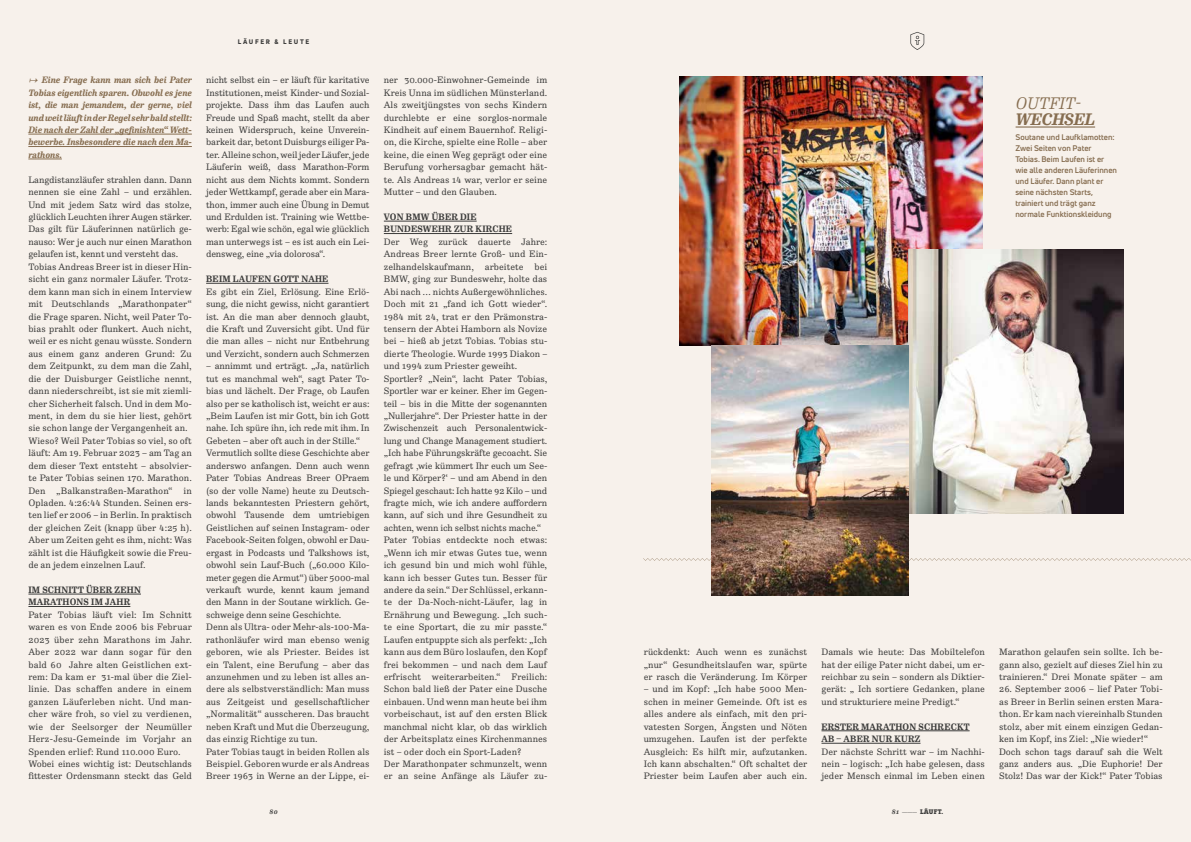
<style>
.page{position:relative;width:1191px;height:842px;background:#f7f1eb}
.page>*{position:absolute;margin:0;border:0;box-sizing:border-box;transform-origin:0 0}
.t1{font:italic 300 18px "Hertz Pro";letter-spacing:-.01em;color:#866d50}
.t2{font:italic 800 18px "Hertz Pro";letter-spacing:-.01em;color:#866d50}
.t3{font:10px/12.4px "Hertz Pro";color:#3b3b3a;text-align:justify}
.t4{font:italic 800 10px/12.4px "Hertz Pro";color:#866d50;text-align:justify}
.t5{font:800 10px/12.4px "Hertz Pro";letter-spacing:.02em;color:#3b3b3a;scale:.94 1}
.t6{font:700 8px/11px "Uni Neue";color:#866d50}
.t7{font:7.2px "Fenomen Slab SCN Bold";letter-spacing:.025em;color:#3b3b3a}
.t8{font:italic 800 7px "Hertz Pro";color:#3b3b3a}
.t9{font:800 6.5px "Uni Neue";letter-spacing:.25em;color:#3b3b3a}
.s1{font-family:"Hertz Pro";font-weight:800;font-style:italic;font-size:7px}
.s2{font-family:"Hertz Pro";font-weight:300;font-style:italic;font-size:7px}
</style>
<div class="page">
<svg style="left:910px;top:32px;width:14px;height:18px"></svg>
<hr style="left:28px;top:134px;width:164px;height:1px;background:#866d50">
<hr style="left:28px;top:146px;width:164px;height:1px;background:#866d50">
<hr style="left:28px;top:159px;width:34px;height:1px;background:#866d50">
<hr style="left:28px;top:594px;width:113px;height:1px;background:#3b3b3a">
<hr style="left:28px;top:606px;width:102px;height:1px;background:#3b3b3a">
<hr style="left:206px;top:283px;width:122px;height:1px;background:#3b3b3a">
<hr style="left:384px;top:221px;width:93px;height:1px;background:#3b3b3a">
<hr style="left:384px;top:233px;width:128px;height:1px;background:#3b3b3a">
<img style="left:679px;top:76px;width:304px;height:270px">
<img style="left:908px;top:249px;width:215px;height:264px">
<img style="left:711px;top:346px;width:197px;height:250px">
<hr style="left:821px;top:730px;width:148px;height:1px;background:#3b3b3a">
<hr style="left:821px;top:743px;width:99px;height:1px;background:#3b3b3a">
<hr style="left:1015px;top:126px;width:80px;height:2px;background:#866d50">
<svg style="left:643px;top:558px;width:548px;height:3px"></svg>
<p class="t4" style="left:28px;top:74px;width:165px">↦ Eine Frage kann man sich bei Pater Tobias eigentlich sparen. Obwohl es jene ist, die man jemandem, der gerne, viel und weit läuft in der Regel sehr bald stellt:<br>Die nach der Zahl der „gefinishten“ Wett&shy;bewerbe. Insbesondere die nach den Ma&shy;rathons.</p>
<p class="t3" style="left:28px;top:173px;width:165px;text-align:left">Langdistanzläufer strahlen dann. Dann nennen sie eine Zahl – und erzählen.<br>Und mit jedem Satz wird das stolze, glücklich Leuchten ihrer Augen stärker.<br>Das gilt für Läuferinnen natürlich ge&shy;nauso: Wer je auch nur einen Marathon gelaufen ist, kennt und versteht das.<br>Tobias Andreas Breer ist in dieser Hin&shy;sicht ein ganz normaler Läufer. Trotz&shy;dem kann man sich in einem Interview mit Deutschlands „Marathonpater“ die Frage sparen. Nicht, weil Pater To&shy;bias prahlt oder flunkert. Auch nicht, weil er es nicht genau wüsste. Sondern aus einem ganz anderen Grund: Zu dem Zeitpunkt, zu dem man die Zahl, die der Duisburger Geistliche nennt, dann niederschreibt, ist sie mit ziemli&shy;cher Sicherheit falsch. Und in dem Mo&shy;ment, in dem du sie hier liest, gehört sie schon lange der Vergangenheit an.<br>Wieso? Weil Pater Tobias so viel, so oft läuft: Am 19. Februar 2023 – am Tag an dem dieser Text entsteht – absolvier&shy;te Pater Tobias seinen 170. Marathon.<br>Den „Balkanstraßen-Marathon“ in Opladen. 4:26:44 Stunden. Seinen ers&shy;ten lief er 2006 – in Berlin. In praktisch der gleichen Zeit (knapp über 4:25 h).<br>Aber um Zeiten geht es ihm, nicht: Was zählt ist die Häufigkeit sowie die Freu&shy;de an jedem einzelnen Lauf.</p>
<p class="t5" style="left:28px;top:583px;width:121px">IM SCHNITT ÜBER ZEHN<br>MARATHONS IM JAHR</p>
<p class="t3" style="left:28px;top:608px;width:165px;text-align:left">Pater Tobias läuft viel: Im Schnitt waren es von Ende 2006 bis Februar 2023 über zehn Marathons im Jahr.<br>Aber 2022 war dann sogar für den bald 60 Jahre alten Geistlichen ext&shy;rem: Da kam er 31-mal über die Ziel&shy;linie. Das schaffen andere in einem ganzen Läuferleben nicht. Und man&shy;cher wäre froh, so viel zu verdienen, wie der Seelsorger der Neumüller Herz-Jesu-Gemeinde im Vorjahr an Spenden erlief: Rund 110.000 Euro.<br>Wobei eines wichtig ist: Deutschlands fittester Ordensmann steckt das Geld</p>
<p class="t9" style="left:238px;top:37px;width:73px">LÄUFER &amp; LEUTE</p>
<p class="t3" style="left:206px;top:73px;width:165px">nicht selbst ein – er läuft für karitative Institutionen, meist Kinder- und Sozial&shy;projekte. Dass ihm das Laufen auch Freude und Spaß macht, stellt da aber keinen Widerspruch, keine Unverein&shy;barkeit dar, betont Duisburgs eiliger Pa&shy;ter. Alleine schon, weil jeder Läufer, jede Läuferin weiß, dass Marathon-Form nicht aus dem Nichts kommt. Sondern jeder Wettkampf, gerade aber ein Mara&shy;thon, immer auch eine Übung in Demut und Erdulden ist. Training wie Wettbe&shy;werb: Egal wie schön, egal wie glücklich man unterwegs ist – es ist auch ein Lei&shy;densweg, eine „via dolorosa“.</p>
<p class="t5" style="left:206px;top:273px;width:132px">BEIM LAUFEN GOTT NAHE</p>
<p class="t3" style="left:206px;top:285px;width:165px">Es gibt ein Ziel, Erlösung. Eine Erlö&shy;sung, die nicht gewiss, nicht garantiert ist. An die man aber dennoch glaubt, die Kraft und Zuversicht gibt. Und für die man alles – nicht nur Entbehrung und Verzicht, sondern auch Schmerzen</p>
<p class="t3" style="left:206px;top:359px;width:165px;text-align:left">– annimmt und erträgt. „Ja, natürlich tut es manchmal weh“, sagt Pater To&shy;bias und lächelt. Der Frage, ob Laufen also per se katholisch ist, weicht er aus: „Beim Laufen ist mir Gott, bin ich Gott nahe. Ich spüre ihn, ich rede mit ihm. In Gebeten – aber oft auch in der Stille.“ Vermutlich sollte diese Geschichte aber anderswo anfangen. Denn auch wenn Pater Tobias Andreas Breer OPraem (so der volle Name) heute zu Deutsch&shy;lands bekanntesten Priestern gehört, obwohl Tausende dem umtriebigen Geistlichen auf seinen Instagram- oder Facebook-Seiten folgen, obwohl er Dau&shy;ergast in Podcasts und Talkshows ist, obwohl sein Lauf-Buch („60.000 Kilo&shy;meter gegen die Armut“) über 5000-mal verkauft wurde, kennt kaum jemand den Mann in der Soutane wirklich. Ge&shy;schweige denn seine Geschichte.<br>Denn als Ultra- oder Mehr-als-100-Ma&shy;rathonläufer wird man ebenso wenig geboren, wie als Priester. Beides ist ein Talent, eine Berufung – aber das anzunehmen und zu leben ist alles an&shy;dere als selbstverständlich: Man muss aus Zeitgeist und gesellschaftlicher „Normalität“ ausscheren. Das braucht neben Kraft und Mut die Überzeugung, das einzig Richtige zu tun.<br>Pater Tobias taugt in beiden Rollen als Beispiel. Geboren wurde er als Andreas Breer 1963 in Werne an der Lippe, ei-</p>
<p class="t3" style="left:384px;top:73px;width:165px">ner 30.000-Einwohner-Gemeinde im Kreis Unna im südlichen Münsterland.<br>Als zweitjüngstes von sechs Kindern durchlebte er eine sorglos-normale Kindheit auf einem Bauernhof. Religi&shy;on, die Kirche, spielte eine Rolle – aber keine, die einen Weg geprägt oder eine Berufung vorhersagbar gemacht hät&shy;te. Als Andreas 14 war, verlor er seine Mutter – und den Glauben.</p>
<p class="t5" style="left:384px;top:210px;width:138px">VON BMW ÜBER DIE<br>BUNDESWEHR ZUR KIRCHE</p>
<p class="t3" style="left:384px;top:235px;width:165px;text-align:left">Der Weg zurück dauerte Jahre:<br>Andreas Breer lernte Groß- und Ein&shy;zelhandelskaufmann, arbeitete bei BMW, ging zur Bundeswehr, holte das Abi nach … nichts Außergewöhnliches.<br>Doch mit 21 „fand ich Gott wieder“.<br>1984 mit 24, trat er den Prämonstra&shy;tensern der Abtei Hamborn als Novize bei – hieß ab jetzt Tobias. Tobias stu&shy;dierte Theologie. Wurde 1993 Diakon – und 1994 zum Priester geweiht.<br>Sportler? „Nein“, lacht Pater Tobias, Sportler war er keiner. Eher im Gegen&shy;teil – bis in die Mitte der sogenannten „Nullerjahre“. Der Priester hatte in der Zwischenzeit auch Personalentwick&shy;lung und Change Management studiert. „Ich habe Führungskräfte gecoacht. Sie gefragt ,wie kümmert Ihr euch um See&shy;le und Körper?‘ – und am Abend in den Spiegel geschaut: Ich hatte 92 Kilo – und fragte mich, wie ich andere auffordern kann, auf sich und ihre Gesundheit zu achten, wenn ich selbst nichts mache.“ Pater Tobias entdeckte noch etwas: „Wenn ich mir etwas Gutes tue, wenn ich gesund bin und mich wohl fühle, kann ich besser Gutes tun. Besser für andere da sein.“ Der Schlüssel, erkann&shy;te der Da-Noch-nicht-Läufer, lag in Ernährung und Bewegung. „Ich such&shy;te eine Sportart, die zu mir passte.“ Laufen entpuppte sich als perfekt: „Ich kann aus dem Büro loslaufen, den Kopf frei bekommen – und nach dem Lauf erfrischt weiterarbeiten.“ Freilich:<br>Schon bald ließ der Pater eine Dusche einbauen. Und wenn man heute bei ihm vorbeischaut, ist auf den ersten Blick manchmal nicht klar, ob das wirklich der Arbeitsplatz eines Kirchenmannes ist – oder doch ein Sport-Laden?<br>Der Marathonpater schmunzelt, wenn er an seine Anfänge als Läufer zu-</p>
<p class="t3" style="left:643px;top:645px;width:165px">rückdenkt: Auch wenn es zunächst „nur“ Gesundheitslaufen war, spürte er rasch die Veränderung. Im Körper</p>
<p class="t3" style="left:643px;top:683px;width:165px">– und im Kopf: „Ich habe 5000 Men&shy;schen in meiner Gemeinde. Oft ist es alles andere als einfach, mit den pri&shy;vatesten Sorgen, Ängsten und Nöten umzugehen. Laufen ist der perfekte Ausgleich: Es hilft mir, aufzutanken.<br>Ich kann abschalten.“ Oft schaltet der Priester beim Laufen aber auch ein.</p>
<p class="t3" style="left:821px;top:645px;width:165px">Damals wie heute: Das Mobiltelefon hat der eilige Pater nicht dabei, um er&shy;reichbar zu sein – sondern als Diktier&shy;gerät: „ Ich sortiere Gedanken, plane und strukturiere meine Predigt.“</p>
<p class="t5" style="left:821px;top:720px;width:159px">ERSTER MARATHON SCHRECKT<br>AB – ABER NUR KURZ</p>
<p class="t3" style="left:821px;top:745px;width:165px">Der nächste Schritt war – im Nachhi&shy;nein – logisch: „Ich habe gelesen, dass jeder Mensch einmal im Leben einen</p>
<p class="t8" style="left:269px;top:807px;width:10px">80</p>
<p class="t7" style="left:891px;top:807px;width:53px"><span class="s1">81</span> <span class="s2">———</span> LÄUFT.</p>
<h1 class="t1" style="left:1015px;top:91px;width:67px">OUTFIT-</h1>
<h1 class="t2" style="left:1015px;top:108px;width:81px">WECHSEL</h1>
<p class="t6" style="left:1015px;top:131px;width:103px">Soutane und Laufklamotten:<br>Zwei Seiten von Pater<br>Tobias. Beim Laufen ist er wie alle anderen Läuferinnen und Läufer. Dann plant er seine nächsten Starts, trainiert und trägt ganz normale Funktionskleidung</p>
<p class="t3" style="left:999px;top:645px;width:165px">Marathon gelaufen sein sollte. Ich be&shy;gann also, gezielt auf dieses Ziel hin zu trainieren.“ Drei Monate später – am</p>
<p class="t3" style="left:999px;top:683px;width:165px;text-align:left">26. September 2006 – lief Pater Tobi&shy;as Breer in Berlin seinen ersten Mara&shy;thon. Er kam nach viereinhalb Stunden stolz, aber mit einem einzigen Gedan&shy;ken im Kopf, ins Ziel: „Nie wieder!“ Doch schon tags darauf sah die Welt ganz anders aus. „Die Euphorie! Der Stolz! Das war der Kick!“ Pater Tobias</p>
</div>
